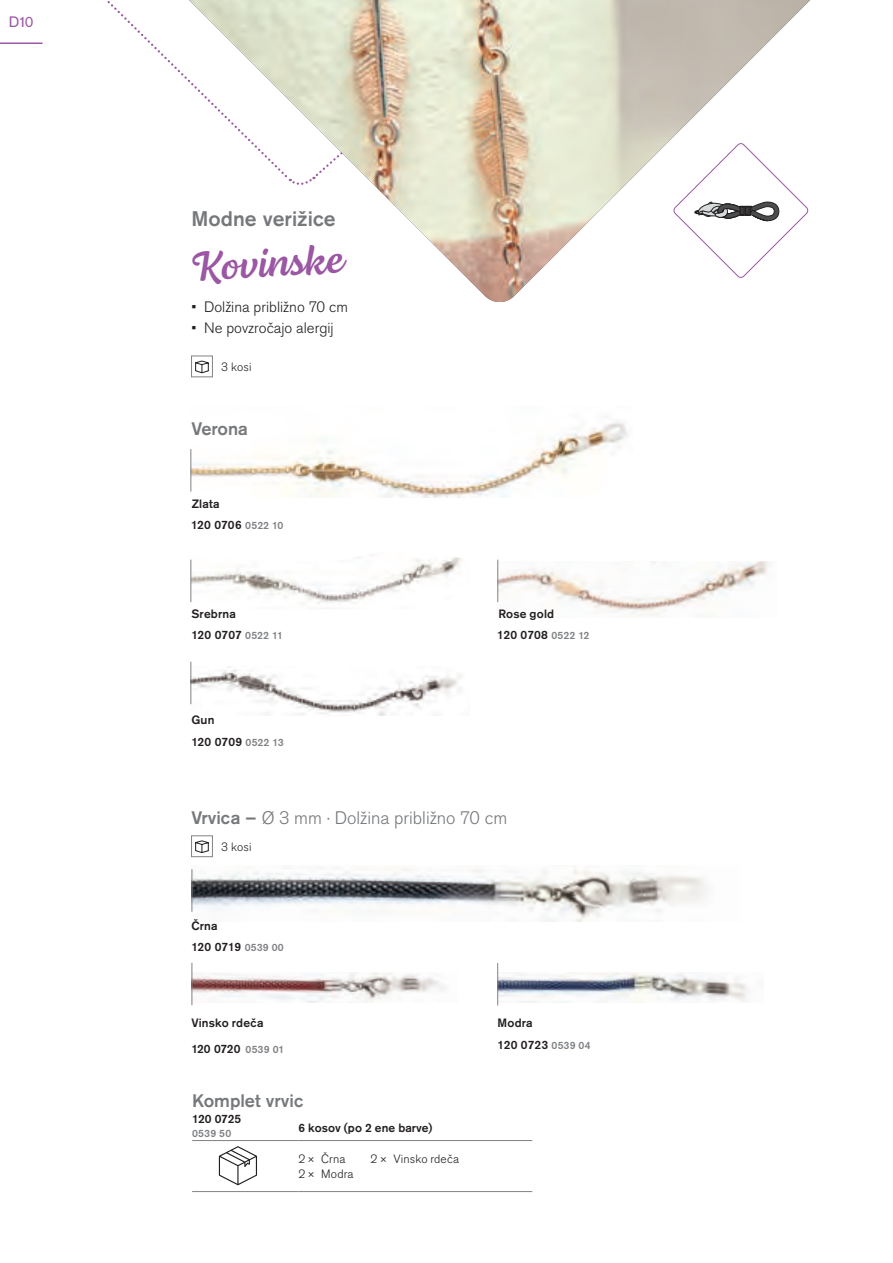
<style>
.page{position:relative;width:893px;height:1263px;background:#fff}
.page>*{position:absolute;margin:0;border:0;box-sizing:border-box;transform-origin:0 0}
._5_Kapitel_Headline{font:42px "Lemongrass Script";color:#9b57a3}
.Seiten_Headline_14_1{font:500 21px "Akzidenz Grotesk Pro";color:#76787b}
.Produktname_12_14_me{font:300 18px "Akzidenz Grotesk Pro";color:#76787b}
.Produktname_12_14_me-2{font:500 18px "Akzidenz Grotesk Pro";color:#76787b}
.t1{font:300 15px "Akzidenz Grotesk Pro";color:#231f20}
.t2{font:15px "Akzidenz Grotesk Pro";color:#9b57a3}
.NEU_6_GS_8_10_pt{font:500 12px "Akzidenz Grotesk Pro";color:#231f20}
.ArtNr_Farbe___Akz_Me{font:500 12px "Akzidenz Grotesk Pro";letter-spacing:.015em;color:#231f20}
.ArtNr_Farbe___Akz_Me-2{font:300 12px "Akzidenz Grotesk Pro";letter-spacing:.01em;color:#231f20}
.t3{font:500 10.5px "Akzidenz Grotesk Pro";letter-spacing:.02em;color:#808285}
.s1{font-size:10.5px;color:#808285}
.s2{font-weight:500}
</style>
<div class="page">
<img style="left:189px;top:0;width:621px;height:302px">
<svg style="left:195px;top:360px;width:14px;height:13px"></svg>
<div style="left:191px;top:356px;width:22px;height:21px;border:1px solid #808285"></div>
<svg style="left:674px;top:143px;width:135px;height:135px"></svg>
<img style="left:192px;top:416px;width:436px;height:82px">
<img style="left:191px;top:554px;width:271px;height:50px">
<img style="left:191px;top:666px;width:270px;height:49px">
<img style="left:498px;top:562px;width:272px;height:54px">
<svg style="left:195px;top:840px;width:14px;height:13px"></svg>
<div style="left:191px;top:836px;width:22px;height:21px;border:1px solid #808285"></div>
<img style="left:193px;top:972px;width:252px;height:31px">
<img style="left:193px;top:867px;width:515px;height:55px">
<img style="left:498px;top:972px;width:249px;height:30px">
<svg style="left:219px;top:1146px;width:38px;height:39px"></svg>
<hr style="left:191px;top:560px;width:1px;height:42px;background:#808285">
<hr style="left:191px;top:449px;width:1px;height:43px;background:#808285">
<hr style="left:497px;top:560px;width:1px;height:42px;background:#808285">
<hr style="left:191px;top:662px;width:1px;height:42px;background:#808285">
<hr style="left:192px;top:869px;width:1px;height:43px;background:#808285">
<hr style="left:192px;top:963px;width:1px;height:42px;background:#808285">
<hr style="left:497px;top:963px;width:1px;height:42px;background:#808285">
<hr style="left:0;top:43px;width:43px;height:1px;background:#9b57a3">
<hr style="left:192px;top:1140px;width:106px;height:1px;background:#808285">
<hr style="left:298px;top:1140px;width:234px;height:1px;background:#808285">
<hr style="left:192px;top:1191px;width:106px;height:1px;background:#808285">
<hr style="left:298px;top:1191px;width:234px;height:1px;background:#808285">
<p class="t2" style="left:9px;top:12px;width:26px">D10</p>
<p class="Seiten_Headline_14_1" style="left:192px;top:205px;width:146px">Modne verižice</p>
<p class="_5_Kapitel_Headline" style="left:189px;top:241px;width:155px;rotate:-3deg">Kovinske</p>
<p class="t1" style="left:191px;top:297px;width:158px">• Dolžina približno 70 cm</p>
<p class="t1" style="left:191px;top:318px;width:144px">• Ne povzročajo alergij</p>
<p class="ArtNr_Farbe___Akz_Me-2" style="left:221px;top:359px;width:32px">3 kosi</p>
<p class="Produktname_12_14_me-2" style="left:191px;top:416px;width:58px">Verona</p>
<p class="ArtNr_Farbe___Akz_Me" style="left:192px;top:496px;width:29px">Zlata</p>
<p class="NEU_6_GS_8_10_pt" style="left:191px;top:517px;width:94px">120 0706 <span class="s1">0522 10</span></p>
<p class="ArtNr_Farbe___Akz_Me" style="left:191px;top:606px;width:46px">Srebrna</p>
<p class="NEU_6_GS_8_10_pt" style="left:191px;top:627px;width:93px">120 0707 <span class="s1">0522 11</span></p>
<p class="ArtNr_Farbe___Akz_Me" style="left:191px;top:712px;width:25px">Gun</p>
<p class="NEU_6_GS_8_10_pt" style="left:191px;top:734px;width:94px">120 0709 <span class="s1">0522 13</span></p>
<p class="ArtNr_Farbe___Akz_Me" style="left:498px;top:606px;width:57px">Rose gold</p>
<p class="NEU_6_GS_8_10_pt" style="left:497px;top:627px;width:94px">120 0708 <span class="s1">0522 12</span></p>
<p class="Produktname_12_14_me" style="left:191px;top:806px;width:317px"><span class="s2">Vrvica –</span> Ø 3 mm · Dolžina približno 70 cm</p>
<p class="ArtNr_Farbe___Akz_Me-2" style="left:221px;top:839px;width:32px">3 kosi</p>
<p class="ArtNr_Farbe___Akz_Me" style="left:191px;top:918px;width:28px">Črna</p>
<p class="NEU_6_GS_8_10_pt" style="left:191px;top:939px;width:94px">120 0719 <span class="s1">0539 00</span></p>
<p class="ArtNr_Farbe___Akz_Me" style="left:191px;top:1015px;width:74px">Vinsko rdeča</p>
<p class="NEU_6_GS_8_10_pt" style="left:191px;top:1041px;width:95px">120 0720 <span class="s1">0539 01</span></p>
<p class="Produktname_12_14_me-2" style="left:192px;top:1089px;width:113px">Komplet vrvic</p>
<p class="NEU_6_GS_8_10_pt" style="left:192px;top:1111px;width:51px">120 0725</p>
<p class="t3" style="left:192px;top:1126px;width:41px">0539 50</p>
<p class="NEU_6_GS_8_10_pt" style="left:298px;top:1120px;width:136px">6 kosov (po 2 ene barve)</p>
<p class="ArtNr_Farbe___Akz_Me-2" style="left:298px;top:1151px;width:49px">2× Črna</p>
<p class="ArtNr_Farbe___Akz_Me-2" style="left:371px;top:1151px;width:90px">2× Vinsko rdeča</p>
<p class="ArtNr_Farbe___Akz_Me-2" style="left:298px;top:1166px;width:57px">2× Modra</p>
<p class="ArtNr_Farbe___Akz_Me" style="left:497px;top:1015px;width:37px">Modra</p>
<p class="NEU_6_GS_8_10_pt" style="left:497px;top:1037px;width:95px">120 0723 <span class="s1">0539 04</span></p>
</div>
